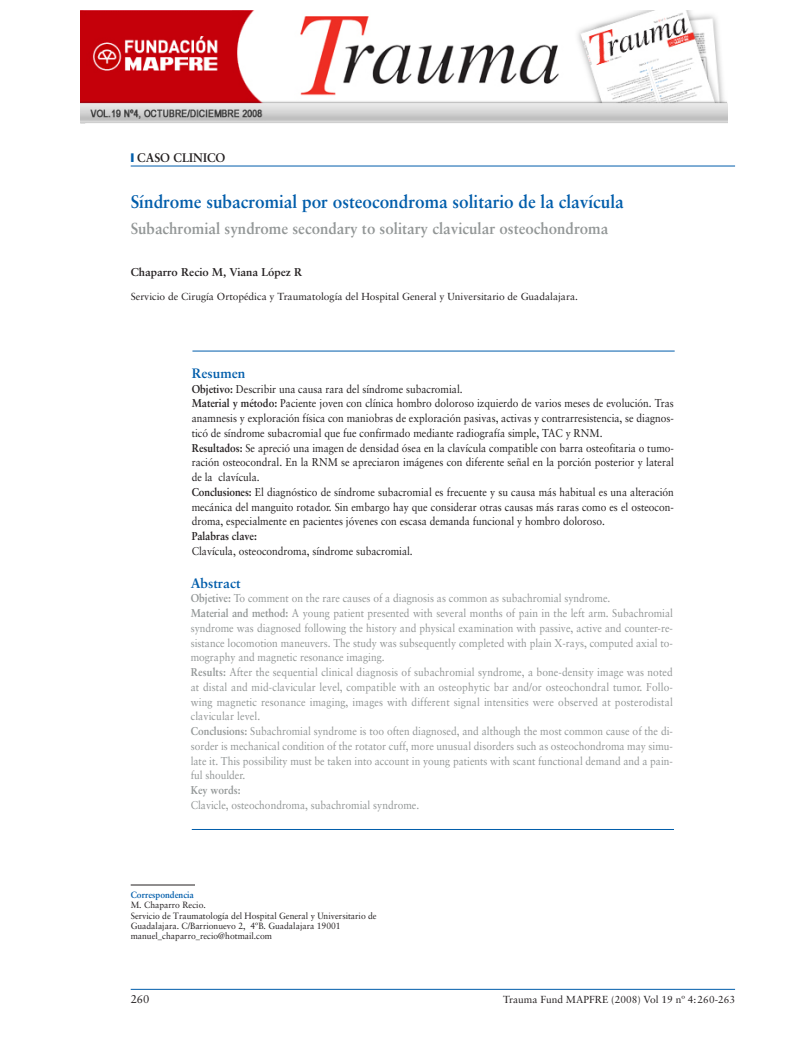
<style>
.page{position:relative;width:808px;height:1053px;background:#fff}
.page>*{position:absolute;margin:0;border:0;box-sizing:border-box;transform-origin:0 0}
.t1{font:700 18.12px "Sabon";color:#015dab;scale:.95 1}
.t2{font:700 15.88px "Sabon";color:#929696;scale:.95 1}
.t3{font:700 13.62px "Sabon";color:#015dab}
.t4{font:700 12.5px "Sabon";color:#231f20;scale:.95 1}
.t5{font:11.38px/14.8px "Sabon";color:#929696;scale:.9 1}
.t6{font:11.38px/14.8px "Sabon";color:#231f20;scale:.9 1}
.t7{font:700 11.38px "Sabon";color:#231f20}
.t8{font:700 11.38px "Sabon";color:#231f20;scale:.9 1}
.t9{font:700 11.38px "Sabon";color:#929696;scale:.9 1}
.t10{font:11.38px "Sabon";color:#231f20}
.t11{font:10.25px "Sabon";color:#231f20}
.t12{font:9.12px/10.2px "Sabon";color:#231f20;scale:.95 1}
.t13{font:700 9.12px "Sabon";color:#015dab;scale:.95 1}
.s1{color:#015dab}
.s2{font-weight:700}
</style>
<div class="page">
<hr style="left:131px;top:988px;width:604px;height:1px;background:#015dab">
<hr style="left:131px;top:884px;width:64px;height:1px;background:#231f20">
<hr style="left:131px;top:166px;width:604px;height:1px;background:#015dab">
<hr style="left:192px;top:351px;width:483px;height:1px;background:#015dab">
<hr style="left:192px;top:829px;width:482px;height:1px;background:#015dab">
<img style="left:81px;top:10px;width:646px;height:113px">
<p class="t4" style="left:131px;top:152px;width:101px"><span class="s1">❙</span> CASO CLINICO</p>
<h1 class="t1" style="left:131px;top:194px;width:521px">Síndrome subacromial por osteocondroma solitario de la clavícula</h1>
<h2 class="t2" style="left:131px;top:222px;width:504px">Subachromial syndrome secondary to solitary clavicular osteochondroma</h2>
<p class="t7" style="left:131px;top:267px;width:173px">Chaparro Recio M, Viana López R</p>
<p class="t11" style="left:131px;top:292px;width:449px">Servicio de Cirugía Ortopédica y Traumatología del Hospital General y Universitario de Guadalajara.</p>
<p class="t3" style="left:192px;top:367px;width:55px">Resumen</p>
<p class="t6" style="left:192px;top:382px;width:537px"><span class="s2">Objetivo:</span> Describir una causa rara del síndrome subacromial.<br><span class="s2">Material y método:</span> Paciente joven con clínica hombro doloroso izquierdo de varios meses de evolución. Tras anamnesis y exploración física con maniobras de exploración pasivas, activas y contrarresistencia, se diagnos&shy;ticó de síndrome subacromial que fue confirmado mediante radiografía simple, TAC y RNM.<br><span class="s2">Resultados:</span> Se apreció una imagen de densidad ósea en la clavícula compatible con barra osteofitaria o tumo&shy;ración osteocondral. En la RNM se apreciaron imágenes con diferente señal en la porción posterior y lateral de la clavícula.<br><span class="s2">Conclusiones:</span> El diagnóstico de síndrome subacromial es frecuente y su causa más habitual es una alteración mecánica del manguito rotador. Sin embargo hay que considerar otras causas más raras como es el osteocon&shy;droma, especialmente en pacientes jóvenes con escasa demanda funcional y hombro doloroso.</p>
<p class="t8" style="left:192px;top:531px;width:74px">Palabras clave:</p>
<p class="t6" style="left:192px;top:544px;width:247px">Clavícula, osteocondroma, síndrome subacromial.</p>
<p class="t3" style="left:191px;top:577px;width:51px">Abstract</p>
<p class="t5" style="left:191px;top:592px;width:537px"><span class="s2">Objetive:</span> To comment on the rare causes of a diagnosis as common as subachromial syndrome.<br><span class="s2">Material and method:</span> A young patient presented with several months of pain in the left arm. Subachromial syndrome was diagnosed following the history and physical examination with passive, active and counter-re&shy;sistance locomotion maneuvers. The study was subsequently completed with plain X-rays, computed axial to&shy;mography and magnetic resonance imaging.<br><span class="s2">Results:</span> After the sequential clinical diagnosis of subachromial syndrome, a bone-density image was noted at distal and mid-clavicular level, compatible with an osteophytic bar and/or osteochondral tumor. Follo&shy;wing magnetic resonance imaging, images with different signal intensities were observed at posterodistal clavicular level.<br><span class="s2">Conclusions:</span> Subachromial syndrome is too often diagnosed, and although the most common cause of the di&shy;sorder is mechanical condition of the rotator cuff, more unusual disorders such as osteochondroma may simu&shy;late it. This possibility must be taken into account in young patients with scant functional demand and a pain&shy;ful shoulder.</p>
<p class="t9" style="left:191px;top:785px;width:57px">Key words:</p>
<p class="t5" style="left:191px;top:798px;width:255px">Clavicle, osteochondroma, subachromial syndrome.</p>
<p class="t13" style="left:131px;top:891px;width:68px">Correspondencia</p>
<p class="t12" style="left:131px;top:900px;width:261px">M. Chaparro Recio.<br>Servicio de Traumatología del Hospital General y Universitario de Guadalajara. C/Barrionuevo 2, 4ºB. Guadalajara 19001 manuel_chaparro_recio@hotmail.com</p>
<p class="t10" style="left:131px;top:994px;width:20px">260</p>
<p class="t11" style="left:503px;top:995px;width:233px">Trauma Fund MAPFRE (2008) Vol 19 nº 4:260-263</p>
</div>
